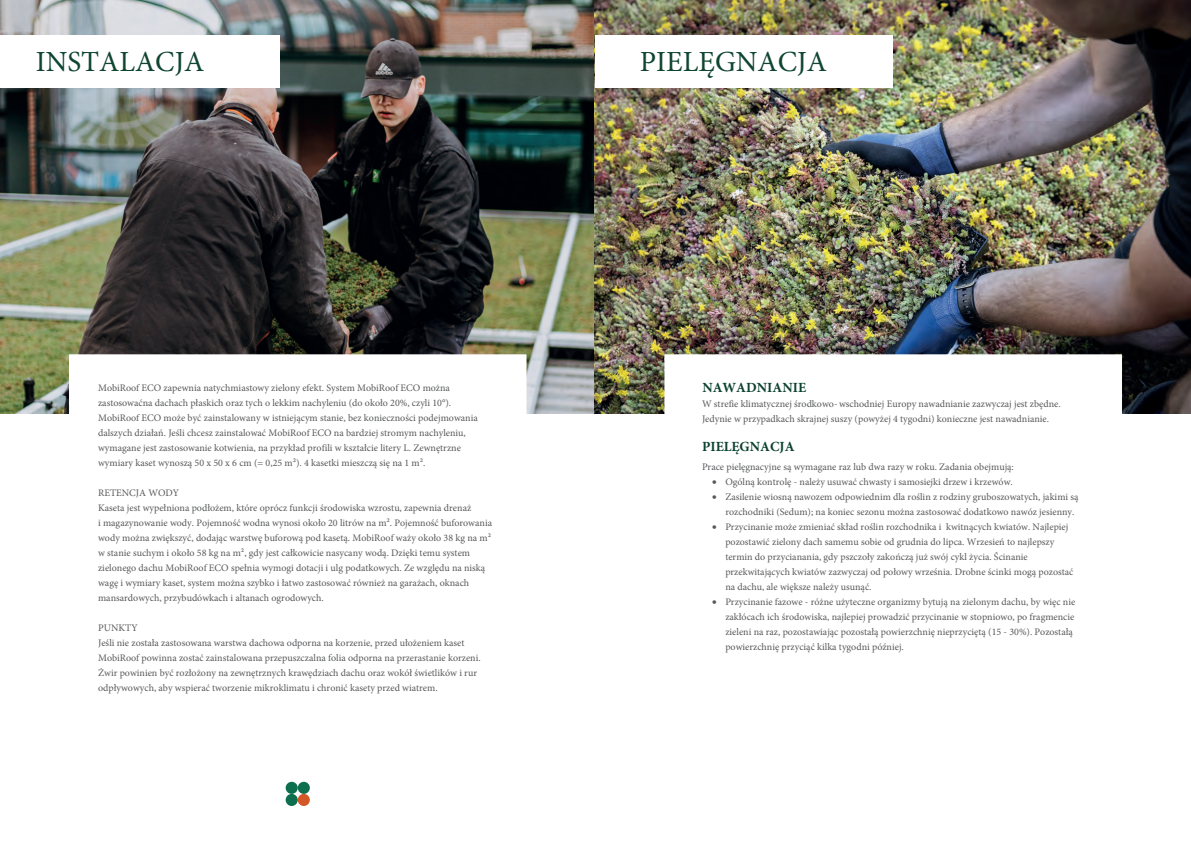
<style>
.page{position:relative;width:1191px;height:842px;background:#fff}
.page>*{position:absolute;margin:0;border:0;box-sizing:border-box;transform-origin:0 0}
.t1{font:29.2px "Minion Pro";color:#0f4531}
.t2{font:700 14px "Minion Pro";color:#0b412f}
.t3{font:10px/15px "Minion Pro";color:#57585a}
</style>
<div class="page">
<img style="left:0;top:0;width:1191px;height:414px">
<div style="left:69px;top:354px;width:457px;height:94px;background:#fff;border:1px solid #fff"></div>
<div style="left:0;top:35px;width:280px;height:53px;background:#fff"></div>
<div style="left:298px;top:794px;width:12px;height:12px;background:#d25927;border-radius:50%"></div>
<div style="left:286px;top:794px;width:12px;height:12px;background:#0d6f4e;border-radius:50%"></div>
<div style="left:298px;top:782px;width:12px;height:12px;background:#0d6f4e;border-radius:50%"></div>
<div style="left:286px;top:782px;width:12px;height:12px;background:#0d6f4e;border-radius:50%"></div>
<div style="left:664px;top:354px;width:458px;height:94px;background:#fff;border:1px solid #fff"></div>
<div style="left:595px;top:35px;width:298px;height:53px;background:#fff"></div>
<h1 class="t1" style="left:36px;top:44px;width:170px">INSTALACJA</h1>
<p class="t3" style="left:98px;top:380px;width:381px">MobiRoof ECO zapewnia natychmiastowy zielony efekt. System MobiRoof ECO można zastosowaćna dachach płaskich oraz tych o lekkim nachyleniu (do około 20%, czyli 10°).<br>MobiRoof ECO może być zainstalowany w istniejącym stanie, bez konieczności podejmowania dalszych działań. Jeśli chcesz zainstalować MobiRoof ECO na bardziej stromym nachyleniu, wymagane jest zastosowanie kotwienia, na przykład profili w kształcie litery L. Zewnętrzne wymiary kaset wynoszą 50 x 50 x 6 cm (= 0,25 m²). 4 kasetki mieszczą się na 1 m².</p>
<p class="t3" style="left:98px;top:485px;width:395px">RETENCJA WODY<br>Kaseta jest wypełniona podłożem, które oprócz funkcji środowiska wzrostu, zapewnia drenaż<br>i magazynowanie wody. Pojemność wodna wynosi około 20 litrów na m². Pojemność buforowania wody można zwiększyć, dodając warstwę buforową pod kasetą. MobiRoof waży około 38 kg na m² w stanie suchym i około 58 kg na m², gdy jest całkowicie nasycany wodą. Dzięki temu system zielonego dachu MobiRoof ECO spełnia wymogi dotacji i ulg podatkowych. Ze względu na niską wagę i wymiary kaset, system można szybko i łatwo zastosować również na garażach, oknach mansardowych, przybudówkach i altanach ogrodowych.</p>
<p class="t3" style="left:98px;top:620px;width:384px">PUNKTY<br>Jeśli nie została zastosowana warstwa dachowa odporna na korzenie, przed ułożeniem kaset MobiRoof powinna zostać zainstalowana przepuszczalna folia odporna na przerastanie korzeni.<br>Żwir powinien być rozłożony na zewnętrznych krawędziach dachu oraz wokół świetlików i rur odpływowych, aby wspierać tworzenie mikroklimatu i chronić kasety przed wiatrem.</p>
<h1 class="t1" style="left:640px;top:42px;width:189px">PIELĘGNACJA</h1>
<h2 class="t2" style="left:702px;top:379px;width:105px">NAWADNIANIE</h2>
<p class="t3" style="left:702px;top:396px;width:360px">W strefie klimatycznej środkowo- wschodniej Europy nawadnianie zazwyczaj jest zbędne.<br>Jedynie w przypadkach skrajnej suszy (powyżej 4 tygodni) konieczne jest nawadnianie.</p>
<h2 class="t2" style="left:702px;top:436px;width:94px">PIELĘGNACJA</h2>
<p class="t3" style="left:702px;top:459px;width:313px">Prace pielęgnacyjne są wymagane raz lub dwa razy w roku. Zadania obejmują:</p>
<p class="t3" style="left:712px;top:474px;width:302px">• Ogólną kontrolę - należy usuwać chwasty i samosiejki drzew i krzewów.</p>
<p class="t3" style="left:725px;top:489px;width:355px;text-indent:-13px">• Zasilenie wiosną nawozem odpowiednim dla roślin z rodziny gruboszowatych, jakimi są rozchodniki (Sedum); na koniec sezonu można zastosować dodatkowo nawóz jesienny.</p>
<p class="t3" style="left:725px;top:519px;width:350px;text-indent:-13px">• Przycinanie może zmieniać skład roślin rozchodnika i kwitnących kwiatów. Najlepiej pozostawić zielony dach samemu sobie od grudnia do lipca. Wrzesień to najlepszy termin do przycianania, gdy pszczoły zakończą już swój cykl życia. Ścinanie przekwitających kwiatów zazwyczaj od połowy września. Drobne ścinki mogą pozostać na dachu, ale większe należy usunąć.</p>
<p class="t3" style="left:725px;top:594px;width:351px;text-indent:-13px">• Przycinanie fazowe - różne użyteczne organizmy bytują na zielonym dachu, by więc nie zakłócach ich środowiska, najlepiej prowadzić przycinanie w stopniowo, po fragmencie zieleni na raz, pozostawiając pozostałą powierzchnię nieprzyciętą (15 - 30%). Pozostałą powierzchnię przyciąć kilka tygodni później.</p>
</div>
